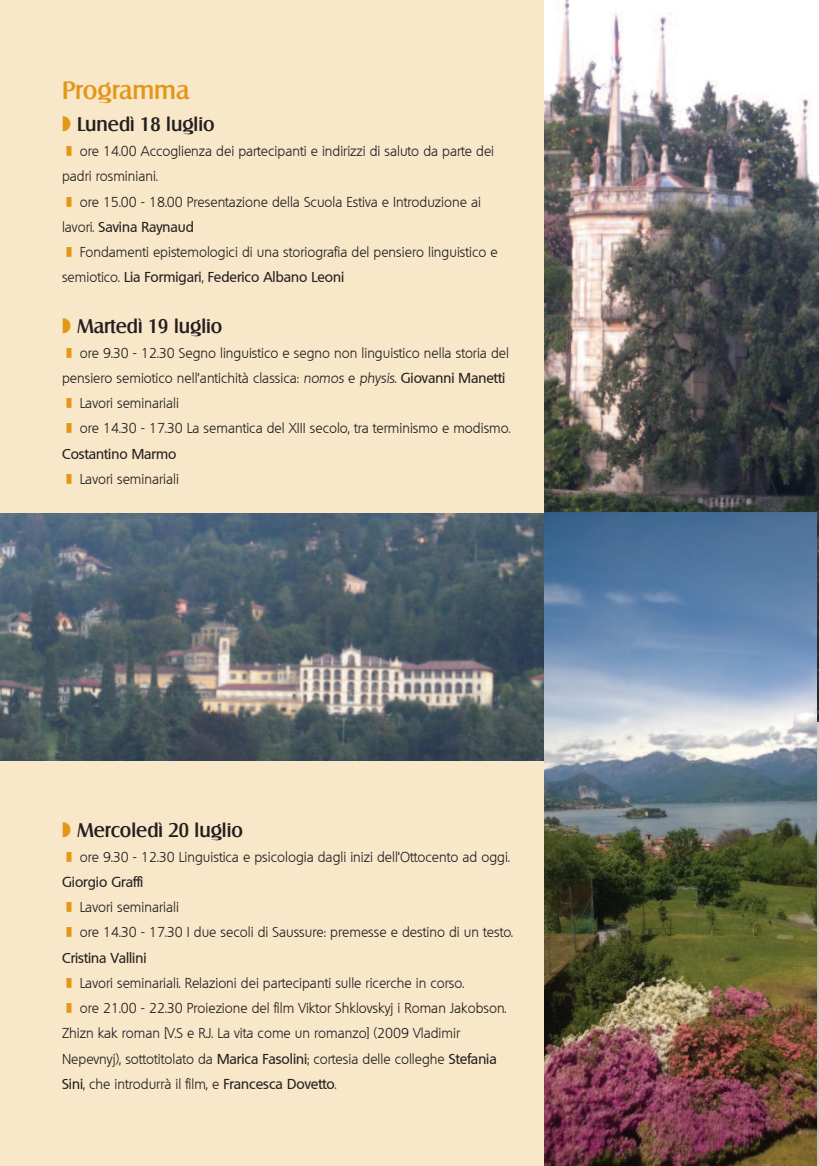
<style>
.page{position:relative;width:819px;height:1166px;background:#fff}
.page>*{position:absolute;margin:0;border:0;box-sizing:border-box;transform-origin:0 0}
.t1{font:500 24.5px "Salzburg";color:#e39716}
.t2{font:500 19.25px "Salzburg";color:#231f20}
.t3{font:300 14px/25.2px "Quebec";color:#231f20}
.s1{color:#e39716}
.s2{font-family:"MS Gothic";font-weight:400;color:#e39716}
.s3{font-weight:500}
.s4{font-style:italic}
</style>
<div class="page">
<svg style="left:818px;top:181px;width:1px;height:985px"></svg>
<img style="left:543px;top:0;width:275px;height:721px">
<img style="left:543px;top:512px;width:273px;height:654px">
<div style="left:0;top:0;width:543px;height:1166px;background:#f9e7c9"></div>
<img style="left:0;top:514px;width:543px;height:246px">
<h1 class="t1" style="left:62px;top:75px;width:129px">Programma</h1>
<h2 class="t2" style="left:62px;top:112px;width:154px"><span class="s1">◗</span> Lunedì 18 luglio</h2>
<p class="t3" style="left:62px;top:138px;width:437px"><span class="s2">❚</span> ore 14.00 Accoglienza dei partecipanti e indirizzi di saluto da parte dei padri rosminiani.<br><span class="s2">❚</span> ore 15.00 - 18.00 Presentazione della Scuola Estiva e Introduzione ai lavori. <span class="s3">Savina Raynaud<br></span><span class="s2">❚</span> Fondamenti epistemologici di una storiografia del pensiero linguistico e semiotico. <span class="s3">Lia Formigari</span>, <span class="s3">Federico Albano Leoni</span></p>
<h2 class="t2" style="left:62px;top:314px;width:162px"><span class="s1">◗</span> Martedì 19 luglio</h2>
<p class="t3" style="left:62px;top:340px;width:450px"><span class="s2">❚</span> ore 9.30 - 12.30 Segno linguistico e segno non linguistico nella storia del pensiero semiotico nell'antichità classica: <span class="s4">nomos</span> e <span class="s4">physis</span>. <span class="s3">Giovanni Manetti </span><span class="s2">❚</span> Lavori seminariali<br><span class="s2">❚</span> ore 14.30 - 17.30 La semantica del XIII secolo, tra terminismo e modismo.<br><span class="s3">Costantino Marmo<br></span><span class="s2">❚</span> Lavori seminariali</p>
<h2 class="t2" style="left:62px;top:818px;width:182px"><span class="s1">◗</span> Mercoledì 20 luglio</h2>
<p class="t3" style="left:62px;top:844px;width:452px"><span class="s2">❚</span> ore 9.30 - 12.30 Linguistica e psicologia dagli inizi dell'Ottocento ad oggi.<br><span class="s3">Giorgio Graffi<br></span><span class="s2">❚</span> Lavori seminariali<br><span class="s2">❚</span> ore 14.30 - 17.30 I due secoli di Saussure: premesse e destino di un testo.<br><span class="s3">Cristina Vallini<br></span><span class="s2">❚</span> Lavori seminariali. Relazioni dei partecipanti sulle ricerche in corso.<br><span class="s2">❚</span> ore 21.00 - 22.30 Proiezione del film Viktor Shklovskyj i Roman Jakobson.<br>Zhizn kak roman [V.S e R.J. La vita come un romanzo] (2009 Vladimir Nepevnyj), sottotitolato da <span class="s3">Marica Fasolini</span>; cortesia delle colleghe <span class="s3">Stefania Sini</span>, che introdurrà il film, e <span class="s3">Francesca Dovetto</span>.</p>
</div>
